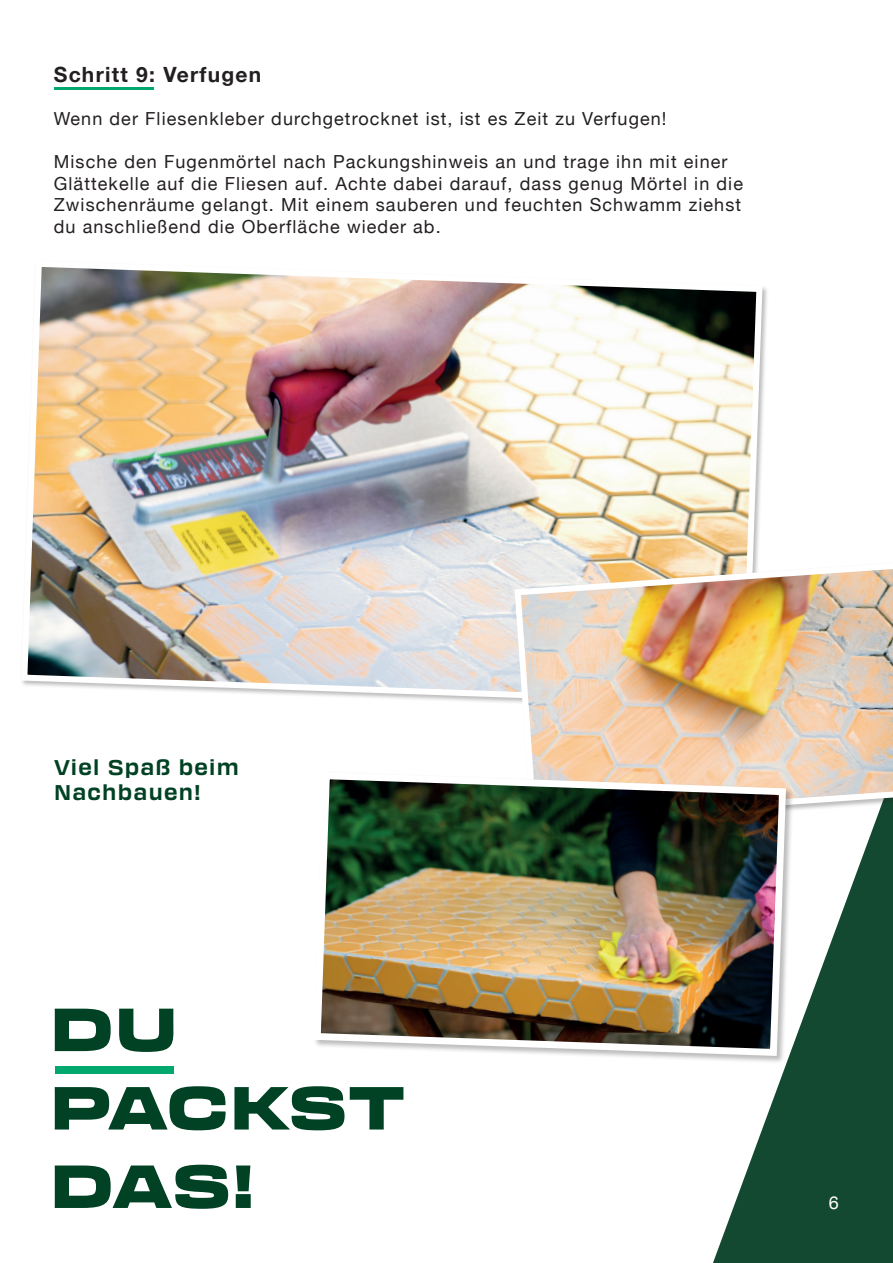
<style>
.page{position:relative;width:893px;height:1263px;background:#fff}
.page>*{position:absolute;margin:0;border:0;box-sizing:border-box;transform-origin:0 0}
.t1{font:900 expanded 59.7px/78.4px "Transducer";letter-spacing:.02em;color:#014124}
.t2{font:700 21px/25.2px "Transducer";letter-spacing:.06em;color:#014124}
.t3{font:700 21px "Helvetica Neue";letter-spacing:.06em;color:#231f20}
.t4{font:18px/21.6px "Helvetica Neue";letter-spacing:.06em;color:#231f20}
.t5{font:18px "Helvetica Neue";color:#fff}
</style>
<div class="page">
<svg style="left:713px;top:830px;width:180px;height:433px;fill:#134930"></svg>
<img style="left:22px;top:267px;width:744px;height:436px">
<img style="left:511px;top:558px;width:382px;height:268px">
<div style="left:313px;top:771px;width:481px;height:293px;background:#231f20;opacity:.3"></div>
<img style="left:313px;top:769px;width:477px;height:290px">
<div style="left:55px;top:1066px;width:118px;height:7px;background:#00a86d"></div>
<hr style="left:54px;top:87px;width:99px;height:3px;background:#00a86d">
<p class="t3" style="left:54px;top:58px;width:209px">Schritt 9: Verfugen</p>
<p class="t4" style="left:54px;top:109px;width:614px">Wenn der Fliesenkleber durchgetrocknet ist, ist es Zeit zu Verfugen!</p>
<p class="t4" style="left:54px;top:152px;width:691px">Mische den Fugenmörtel nach Packungshinweis an und trage ihn mit einer Glättekelle auf die Fliesen auf. Achte dabei darauf, dass genug Mörtel in die Zwischenräume gelangt. Mit einem sauberen und feuchten Schwamm ziehst du anschließend die Oberfläche wieder ab.</p>
<p class="t2" style="left:54px;top:753px;width:186px">Viel Spaß beim<br>Nachbauen!</p>
<h1 class="t1" style="left:51px;top:985px;width:354px">DU<br>PACKST<br>DAS!</h1>
<p class="t5" style="left:829px;top:1189px;width:12px">6</p>
</div>
